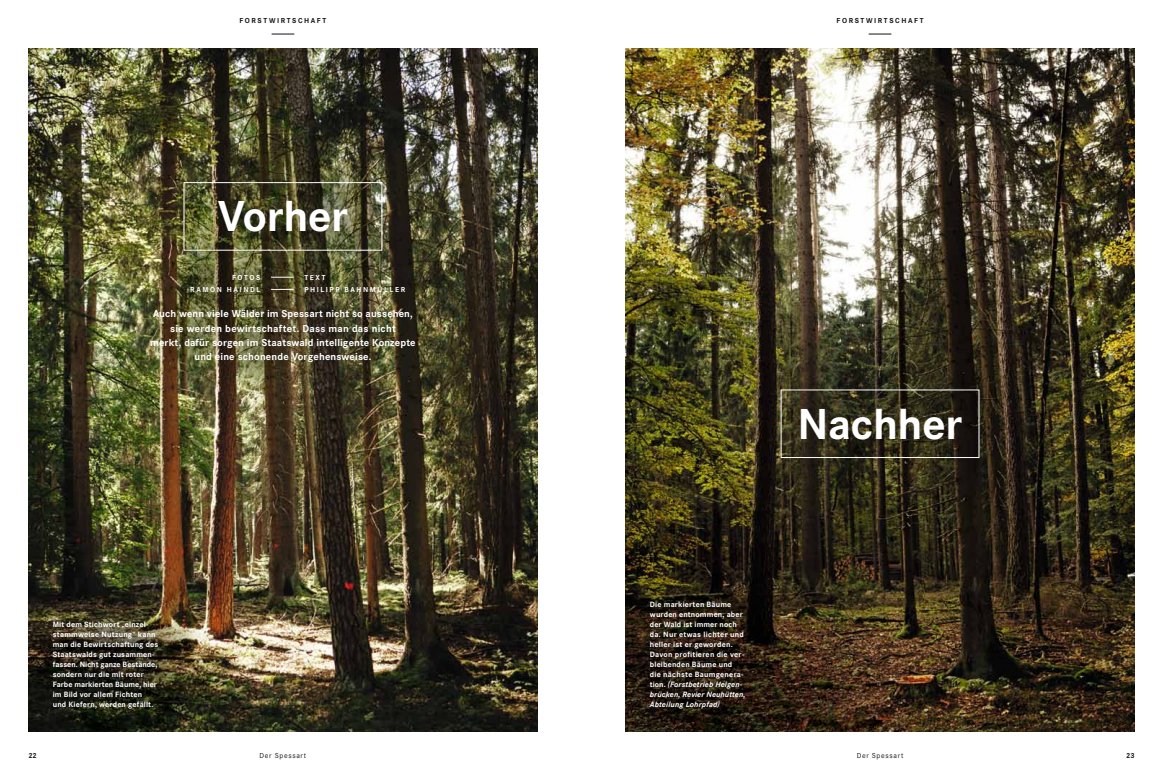
<style>
.page{position:relative;width:1163px;height:780px;background:#fff}
.page>*{position:absolute;margin:0;border:0;box-sizing:border-box;transform-origin:0 0}
.t1{font:700 45px "Corporate S";letter-spacing:-.005em;color:#fff}
.t2{font:700 10.5px/14px "Corporate S";letter-spacing:.01em;color:#fff;text-align:center}
.t3{font:700 8px/10px "Corporate S";letter-spacing:.02em;color:#fff}
.t4{font:700 7.5px "Corporate S";letter-spacing:.235em;color:#fff}
.t5{font:700 7.5px "Corporate S";letter-spacing:.295em;color:#141414}
.t6{font:7.5px "Corporate S";letter-spacing:.095em;color:#141414}
.s1{font-style:italic}
</style>
<div class="page">
<img style="left:28px;top:48px;width:509px;height:683px">
<img style="left:625px;top:48px;width:509px;height:683px">
<svg style="left:271px;top:277px;width:23px;height:1px"></svg>
<svg style="left:271px;top:289px;width:23px;height:1px"></svg>
<div style="left:184px;top:182px;width:198px;height:68px;border:1px solid #fff"></div>
<div style="left:780px;top:389px;width:199px;height:69px;border:1px solid #fff"></div>
<svg style="left:271px;top:34px;width:23px;height:1px"></svg>
<svg style="left:868px;top:34px;width:23px;height:1px"></svg>
<p class="t5" style="left:239px;top:16px;width:88px">Fo r stwi r tsc haft</p>
<p class="t5" style="left:836px;top:16px;width:88px">Fo r stwi r tsc haft</p>
<h1 class="t1" style="left:218px;top:185px;width:132px">Vorher</h1>
<p class="t4" style="left:232px;top:272px;width:28px">F OTOs</p>
<p class="t4" style="left:295px;top:272px;width:25px">T EXT</p>
<p class="t4" style="left:190px;top:284px;width:72px">r amon hai ndl</p>
<p class="t4" style="left:295px;top:284px;width:36px">p hilipp</p>
<p class="t4" style="left:344px;top:284px;width:60px">ba hnmülle r</p>
<h2 class="t2" style="left:150px;top:306px;width:267px">Auch wenn viele Wälder im Spessart nicht so aussehen, sie werden bewirtschaftet. Dass man das nicht<br>merkt, dafür sorgen im Staatswald intelligente Konzepte und eine schonende Vorgehensweise.</h2>
<p class="t3" style="left:53px;top:618px;width:107px">M it dem Stichwort „einzel&shy;stammweise N utzung“ kann man die Bewirtschaftung des<br>Staatswalds gut zusammen&shy;fassen. Nicht ganze Bestände, sondern nur die mit roter<br>Farbe markierten Bäume, hier im Bild vor allem Fichten<br>und Kiefern, werden gefällt.</p>
<h1 class="t1" style="left:797px;top:392px;width:166px">Nachher</h1>
<p class="t3" style="left:649px;top:598px;width:97px">Die markierten Bäume wurden entnommen, aber der Wald ist immer noch da. N ur etwas lichter und heller ist er geworden.<br>Davon profitieren die ver&shy;bleibenden Bäume und<br>die nächste Baumgenera&shy;tion. <span class="s1">(Forstbetrieb Heigen&shy;brücken, Revier Neuhütten,<br>Abteilung Lohrpfad)</span></p>
<p class="t5" style="left:28px;top:750px;width:10px">22</p>
<p class="t6" style="left:259px;top:750px;width:48px">Der Spessart</p>
<p class="t6" style="left:856px;top:750px;width:48px">Der Spessart</p>
<p class="t5" style="left:1125px;top:750px;width:10px">23</p>
</div>
